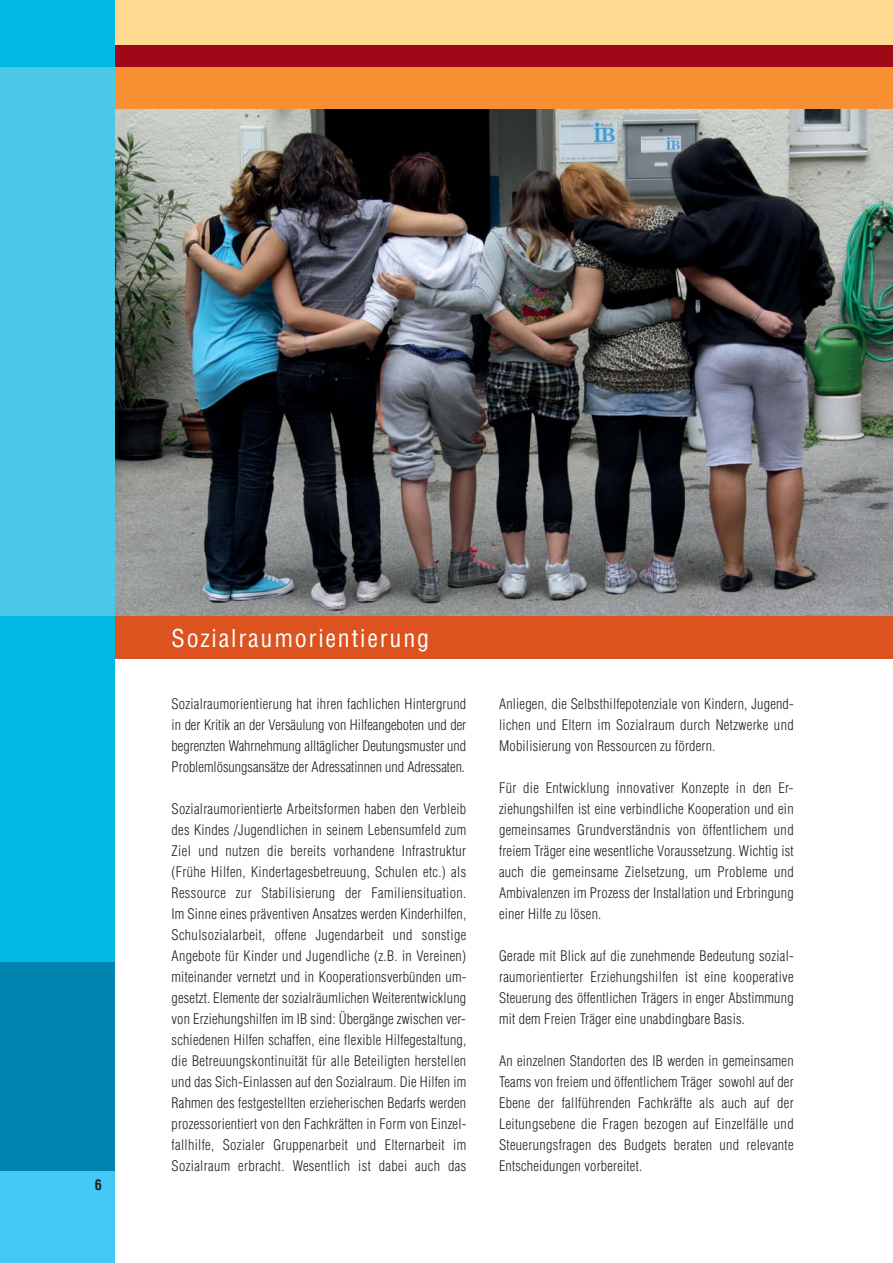
<style>
.page{position:relative;width:893px;height:1263px;background:#fff}
.page>*{position:absolute;margin:0;border:0;box-sizing:border-box;transform-origin:0 0}
.t1{font:condensed 24px "Helvetica";letter-spacing:.075em;color:#fff}
.t2{font:300 condensed 14.25px/21px "Helvetica";letter-spacing:.015em;color:#231f20;text-align:justify}
.t3{font:700 condensed 14.25px "Helvetica";color:#231f20}
</style>
<div class="page">
<div style="left:111px;top:0;width:782px;height:126px;background:#f79032"></div>
<img style="left:115px;top:110px;width:778px;height:507px">
<div style="left:111px;top:0;width:782px;height:60px;background:#ffd98f"></div>
<div style="left:111px;top:45px;width:782px;height:21px;background:#9e0817"></div>
<div style="left:84px;top:617px;width:809px;height:42px;background:#dc531f"></div>
<div style="left:0;top:0;width:115px;height:771px;background:#4bc7e8"></div>
<div style="left:0;top:0;width:115px;height:66px;background:#00b8e2"></div>
<div style="left:0;top:617px;width:115px;height:457px;background:#00b8e2"></div>
<div style="left:0;top:962px;width:115px;height:260px;background:#0083ae"></div>
<div style="left:0;top:1171px;width:115px;height:92px;background:#44c8f5"></div>
<p class="t3" style="left:95px;top:1178px;width:9px">6</p>
<h1 class="t1" style="left:172px;top:629px;width:259px">Sozialraumorientierung</h1>
<p class="t2" style="left:172px;top:695px;width:296px">Sozialraumorientierung hat ihren fachlichen Hintergrund in der Kritik an der Versäulung von Hilfeangeboten und der begrenzten Wahrnehmung alltäglicher Deutungsmuster und Problemlösungsansätze der Adressatinnen und Adressaten.</p>
<p class="t2" style="left:172px;top:800px;width:296px">Sozialraumorientierte Arbeitsformen haben den Verbleib des Kindes /Jugendlichen in seinem Lebensumfeld zum Ziel und nutzen die bereits vorhandene Infrastruktur (Frühe Hilfen, Kindertagesbetreuung, Schulen etc.) als Ressource zur Stabilisierung der Familiensituation.<br>Im Sinne eines präventiven Ansatzes werden Kinderhilfen, Schulsozialarbeit, offene Jugendarbeit und sonstige Angebote für Kinder und Jugendliche (z.B. in Vereinen) miteinander vernetzt und in Kooperationsverbünden um&shy;gesetzt. Elemente der sozialräumlichen Weiterentwicklung von Erziehungshilfen im IB sind: Übergänge zwischen ver&shy;schiedenen Hilfen schaffen, eine flexible Hilfegestaltung, die Betreuungskontinuität für alle Beteiligten herstellen und das Sich-Einlassen auf den Sozialraum. Die Hilfen im Rahmen des festgestellten erzieherischen Bedarfs werden prozessorientiert von den Fachkräften in Form von Einzel&shy;fallhilfe, Sozialer Gruppenarbeit und Elternarbeit im Sozialraum erbracht. Wesentlich ist dabei auch das</p>
<p class="t2" style="left:499px;top:695px;width:296px">Anliegen, die Selbsthilfepotenziale von Kindern, Jugend&shy;lichen und Eltern im Sozialraum durch Netzwerke und Mobilisierung von Ressourcen zu fördern.</p>
<p class="t2" style="left:499px;top:779px;width:296px">Für die Entwicklung innovativer Konzepte in den Er&shy;ziehungshilfen ist eine verbindliche Kooperation und ein gemeinsames Grundverständnis von öffentlichem und freiem Träger eine wesentliche Voraussetzung. Wichtig ist auch die gemeinsame Zielsetzung, um Probleme und Ambivalenzen im Prozess der Installation und Erbringung einer Hilfe zu lösen.</p>
<p class="t2" style="left:499px;top:947px;width:296px">Gerade mit Blick auf die zunehmende Bedeutung sozial&shy;raumorientierter Erziehungshilfen ist eine kooperative Steuerung des öffentlichen Trägers in enger Abstimmung mit dem Freien Träger eine unabdingbare Basis.</p>
<p class="t2" style="left:499px;top:1052px;width:296px">An einzelnen Standorten des IB werden in gemeinsamen Teams von freiem und öffentlichem Träger sowohl auf der Ebene der fallführenden Fachkräfte als auch auf der Leitungsebene die Fragen bezogen auf Einzelfälle und Steuerungsfragen des Budgets beraten und relevante Entscheidungen vorbereitet.</p>
</div>
